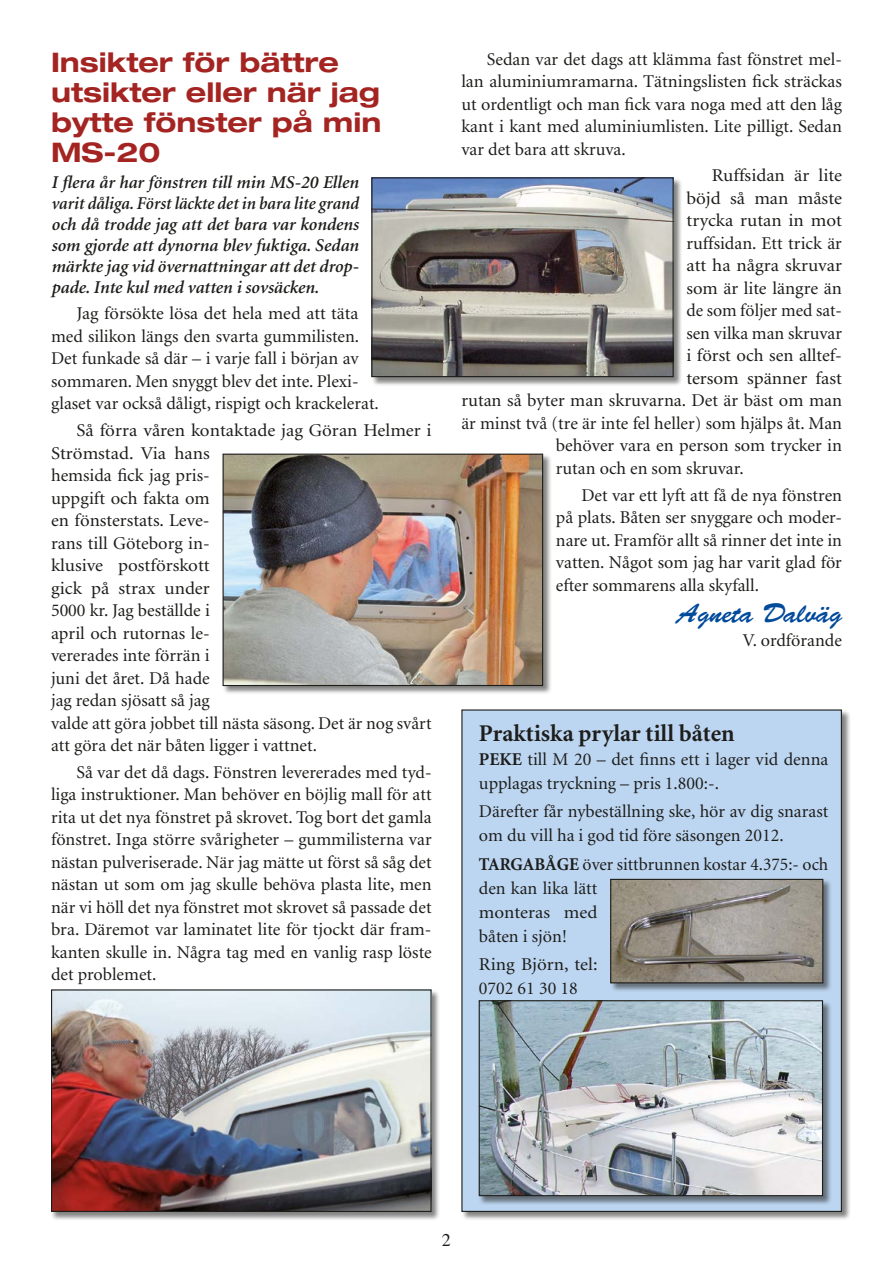
<style>
.page{position:relative;width:893px;height:1263px;background:#fff}
.page>*{position:absolute;margin:0;border:0;box-sizing:border-box;transform-origin:0 0}
.t1{font:700 expanded 27px/30px "Helvetica Neue";color:#a42422}
.t2{font:27px "Brush Script";color:#004a9b}
.t3{font:700 24px "Minion";color:#1d1d1b}
.t4{font:18px/22.5px "Minion";color:#1d1d1b}
.t5{font:18px/22.5px "Minion";color:#1d1d1b;scale:1.05 1}
.t6{font:italic 600 18px/21px "Minion";color:#1d1d1b;text-align:justify}
.t7{font:18px "Times";color:#1d1d1b}
.s1{font-weight:700}
</style>
<div class="page">
<div style="left:461px;top:709px;width:390px;height:511px;background:#1d1d1b;opacity:.55"></div>
<div style="left:462px;top:710px;width:379px;height:501px;background:#bcd5f0"></div>
<div style="left:371px;top:177px;width:311px;height:209px;background:#1d1d1b;opacity:.55"></div>
<img style="left:373px;top:179px;width:299px;height:196px">
<div style="left:371px;top:177px;width:303px;height:200px;border:1px solid #1d1d1b"></div>
<div style="left:222px;top:453px;width:330px;height:241px;background:#1d1d1b;opacity:.55"></div>
<img style="left:225px;top:456px;width:316px;height:228px">
<div style="left:223px;top:454px;width:320px;height:232px;border:1px solid #1d1d1b"></div>
<div style="left:51px;top:989px;width:389px;height:232px;background:#1d1d1b;opacity:.55"></div>
<img style="left:53px;top:991px;width:377px;height:219px">
<div style="left:51px;top:989px;width:381px;height:223px;border:1px solid #1d1d1b"></div>
<div style="left:610px;top:878px;width:222px;height:114px;background:#1d1d1b;opacity:.55"></div>
<img style="left:612px;top:881px;width:209px;height:100px">
<div style="left:610px;top:879px;width:213px;height:104px;border:1px solid #1d1d1b"></div>
<div style="left:478px;top:1000px;width:354px;height:205px;background:#1d1d1b;opacity:.55"></div>
<img style="left:481px;top:1002px;width:340px;height:192px">
<div style="left:479px;top:1000px;width:344px;height:196px;border:1px solid #1d1d1b"></div>
<h1 class="t1" style="left:51px;top:47px;width:332px">Insikter för bättre utsikter eller när jag bytte fönster på min<br>MS-20</h1>
<p class="t6" style="left:51px;top:172px;width:309px">I flera år har fönstren till min MS-20 Ellen varit dåliga. Först läckte det in bara lite grand och då trodde jag att det bara var kondens som gjorde att dynorna blev fuktiga. Sedan märkte jag vid övernattningar att det drop&shy;pade. Inte kul med vatten i sovsäcken.</p>
<p class="t4" style="left:51px;top:303px;width:329px;text-indent:26px">Jag försökte lösa det hela med att täta med silikon längs den svarta gummilisten.<br>Det funkade så där – i varje fall i början av sommaren. Men snyggt blev det inte. Plexi&shy;glaset var också dåligt, rispigt och krackelerat.</p>
<p class="t5" style="left:51px;top:420px;width:364px;text-indent:26px">Så förra våren kontaktade jag Göran Helmer i<br>Strömstad. Via hans<br>hemsida fick jag pris-<br>uppgift och fakta om<br>en fönsterstats. Leve-<br>rans till Göteborg in-<br>klusive postförskott<br>gick på strax under<br>5000 kr. Jag beställde i<br>april och rutornas le-<br>vererades inte förrän i<br>juni det året. Då hade<br>jag redan sjösatt så jag<br>valde att göra jobbet till nästa säsong. Det är nog svårt att göra det när båten ligger i vattnet.</p>
<p class="t4" style="left:51px;top:761px;width:382px;text-align:justify;text-indent:26px">Så var det då dags. Fönstren levererades med tyd&shy;liga instruktioner. Man behöver en böjlig mall för att rita ut det nya fönstret på skrovet. Tog bort det gamla fönstret. Inga större svårigheter – gummilisterna var nästan pulveriserade. När jag mätte ut först så såg det nästan ut som om jag skulle behöva plasta lite, men när vi höll det nya fönstret mot skrovet så passade det bra. Däremot var laminatet lite för tjockt där fram&shy;kanten skulle in. Några tag med en vanlig rasp löste det problemet.</p>
<p class="t4" style="left:461px;top:48px;width:382px;text-align:justify;text-indent:26px">Sedan var det dags att klämma fast fönstret mel&shy;lan aluminiumramarna. Tätningslisten fick sträckas ut ordentligt och man fick vara noga med att den låg kant i kant med aluminiumlisten. Lite pilligt. Sedan var det bara att skruva.</p>
<p class="t5" style="left:712px;top:165px;width:125px">Ruffsidan är lite</p>
<p class="t5" style="left:686px;top:188px;width:150px">böjd så man måste</p>
<p class="t5" style="left:686px;top:210px;width:150px">trycka rutan in mot</p>
<p class="t4" style="left:686px;top:233px;width:157px">ruffsidan. Ett trick är</p>
<p class="t5" style="left:686px;top:255px;width:150px">att ha några skruvar</p>
<p class="t4" style="left:686px;top:278px;width:157px">som är lite längre än</p>
<p class="t4" style="left:686px;top:300px;width:157px">de som följer med sat-</p>
<p class="t4" style="left:686px;top:323px;width:157px">sen vilka man skruvar</p>
<p class="t4" style="left:686px;top:345px;width:157px">i först och sen alltef-</p>
<p class="t5" style="left:686px;top:368px;width:150px">tersom spänner fast</p>
<p class="t4" style="left:461px;top:390px;width:382px">rutan så byter man skruvarna. Det är bäst om man</p>
<p class="t4" style="left:461px;top:413px;width:382px">är minst två (tre är inte fel heller) som hjälps åt. Man</p>
<p class="t4" style="left:556px;top:435px;width:287px">behöver vara en person som trycker in</p>
<p class="t4" style="left:556px;top:458px;width:189px">rutan och en som skruvar.</p>
<p class="t4" style="left:556px;top:484px;width:288px;text-align:justify;text-indent:26px">Det var ett lyft att få de nya fönstren på plats. Båten ser snyggare och moder&shy;nare ut. Framför allt så rinner det inte in vatten. Något som jag har varit glad för efter sommarens alla skyfall.</p>
<h1 class="t2" style="left:677px;top:598px;width:166px">Agneta Dalväg</h1>
<p class="t4" style="left:743px;top:630px;width:100px">V. ordförande</p>
<h2 class="t3" style="left:479px;top:721px;width:257px">Praktiska prylar till båten</h2>
<p class="t4" style="left:479px;top:748px;width:351px;line-height:24px"><span class="s1">PEKE</span> till M 20 – det finns ett i lager vid denna upplagas tryckning – pris 1.800:-.</p>
<p class="t4" style="left:479px;top:800px;width:351px;line-height:24px">Därefter får nybeställning ske, hör av dig snarast om du vill ha i god tid före säsongen 2012.</p>
<p class="t4" style="left:479px;top:852px;width:351px;line-height:24px"><span class="s1">TARGABÅGE</span> över sittbrunnen kostar 4.375:- och den kan lika lätt<br>monteras med<br>båten i sjön!</p>
<p class="t5" style="left:479px;top:953px;width:114px;line-height:24px">Ring Björn, tel:<br>0702 61 30 18</p>
<p class="t7" style="left:442px;top:1229px;width:10px">2</p>
</div>
